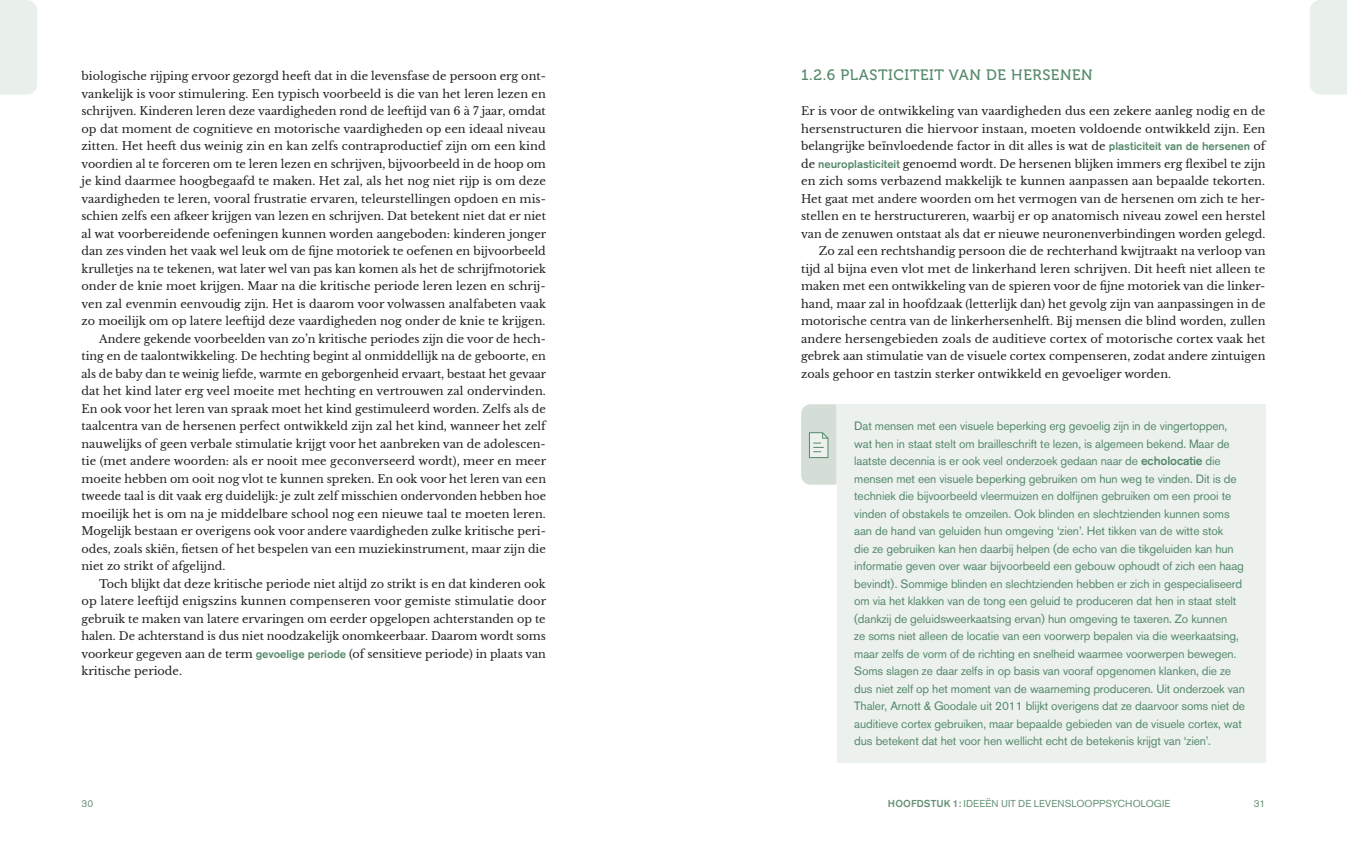
<style>
.page{position:relative;width:1347px;height:851px;background:#fff}
.page>*{position:absolute;margin:0;border:0;box-sizing:border-box;transform-origin:0 0}
.t1{font:15px "Museo 500";letter-spacing:.04em;color:#55896a}
.t2{font:12px/17.5px "Akzidenz Grotesk BQ";letter-spacing:-.01em;color:#55896a}
.t3{font:11.25px "Libre Baskerville";color:#231f20}
.t4{font:10px "Akzidenz Grotesk BQ";letter-spacing:.01em;color:#659175}
.s1{font-family:"Akzidenz Grotesk BQ";font-weight:500;color:#55896a}
.s2{font-weight:500}
</style>
<div class="page">
<div style="left:1310px;top:0;width:36px;height:94px;background:#e9efea"></div>
<div style="left:0;top:0;width:37px;height:94px;background:#e9efea"></div>
<div style="left:836px;top:404px;width:429px;height:358px;background:#ecf1ee"></div>
<svg style="left:801px;top:404px;width:35px;height:80px;background:#d3ddd5"></svg>
<p class="t3" style="left:81px;top:69px;width:466px">biologische rijping ervoor gezorgd heeft dat in die levensfase de persoon erg ont-</p>
<p class="t3" style="left:81px;top:87px;width:466px">vankelijk is voor stimulering. Een typisch voorbeeld is die van het leren lezen en</p>
<p class="t3" style="left:81px;top:104px;width:466px">schrijven. Kinderen leren deze vaardigheden rond de leeftijd van 6 à 7 jaar, omdat</p>
<p class="t3" style="left:81px;top:122px;width:465px">op dat moment de cognitieve en motorische vaardigheden op een ideaal niveau</p>
<p class="t3" style="left:81px;top:139px;width:466px">zitten. Het heeft dus weinig zin en kan zelfs contraproductief zijn om een kind</p>
<p class="t3" style="left:81px;top:157px;width:466px">voordien al te forceren om te leren lezen en schrijven, bijvoorbeeld in de hoop om</p>
<p class="t3" style="left:81px;top:174px;width:466px">je kind daarmee hoogbegaafd te maken. Het zal, als het nog niet rijp is om deze</p>
<p class="t3" style="left:81px;top:192px;width:466px">vaardigheden te leren, vooral frustratie ervaren, teleurstellingen opdoen en mis-</p>
<p class="t3" style="left:81px;top:209px;width:466px">schien zelfs een afkeer krijgen van lezen en schrijven. Dat betekent niet dat er niet</p>
<p class="t3" style="left:81px;top:227px;width:466px">al wat voorbereidende oefeningen kunnen worden aangeboden: kinderen jonger</p>
<p class="t3" style="left:81px;top:244px;width:466px">dan zes vinden het vaak wel leuk om de fijne motoriek te oefenen en bijvoorbeeld</p>
<p class="t3" style="left:81px;top:262px;width:466px">krulletjes na te tekenen, wat later wel van pas kan komen als het de schrijfmotoriek</p>
<p class="t3" style="left:81px;top:279px;width:466px">onder de knie moet krijgen. Maar na die kritische periode leren lezen en schrij-</p>
<p class="t3" style="left:81px;top:297px;width:466px">ven zal evenmin eenvoudig zijn. Het is daarom voor volwassen analfabeten vaak</p>
<p class="t3" style="left:81px;top:314px;width:465px">zo moeilijk om op latere leeftijd deze vaardigheden nog onder de knie te krijgen.</p>
<p class="t3" style="left:99px;top:332px;width:448px">Andere gekende voorbeelden van zo’n kritische periodes zijn die voor de hech-</p>
<p class="t3" style="left:81px;top:349px;width:466px">ting en de taalontwikkeling. De hechting begint al onmiddellijk na de geboorte, en</p>
<p class="t3" style="left:81px;top:367px;width:466px">als de baby dan te weinig liefde, warmte en geborgenheid ervaart, bestaat het gevaar</p>
<p class="t3" style="left:81px;top:384px;width:466px">dat het kind later erg veel moeite met hechting en vertrouwen zal ondervinden.</p>
<p class="t3" style="left:81px;top:402px;width:466px">En ook voor het leren van spraak moet het kind gestimuleerd worden. Zelfs als de</p>
<p class="t3" style="left:81px;top:419px;width:466px">taalcentra van de hersenen perfect ontwikkeld zijn zal het kind, wanneer het zelf</p>
<p class="t3" style="left:81px;top:437px;width:466px">nauwelijks of geen verbale stimulatie krijgt voor het aanbreken van de adolescen-</p>
<p class="t3" style="left:81px;top:454px;width:466px">tie (met andere woorden: als er nooit mee geconverseerd wordt), meer en meer</p>
<p class="t3" style="left:81px;top:472px;width:466px">moeite hebben om ooit nog vlot te kunnen spreken. En ook voor het leren van een</p>
<p class="t3" style="left:81px;top:489px;width:466px">tweede taal is dit vaak erg duidelijk: je zult zelf misschien ondervonden hebben hoe</p>
<p class="t3" style="left:81px;top:507px;width:466px">moeilijk het is om na je middelbare school nog een nieuwe taal te moeten leren.</p>
<p class="t3" style="left:81px;top:524px;width:466px">Mogelijk bestaan er overigens ook voor andere vaardigheden zulke kritische peri-</p>
<p class="t3" style="left:81px;top:542px;width:466px">odes, zoals skiën, fietsen of het bespelen van een muziekinstrument, maar zijn die</p>
<p class="t3" style="left:81px;top:559px;width:145px">niet zo strikt of afgelijnd.</p>
<p class="t3" style="left:99px;top:577px;width:448px">Toch blijkt dat deze kritische periode niet altijd zo strikt is en dat kinderen ook</p>
<p class="t3" style="left:81px;top:594px;width:466px">op latere leeftijd enigszins kunnen compenseren voor gemiste stimulatie door</p>
<p class="t3" style="left:81px;top:612px;width:465px">gebruik te maken van latere ervaringen om eerder opgelopen achterstanden op te</p>
<p class="t3" style="left:81px;top:629px;width:466px">halen. De achterstand is dus niet noodzakelijk onomkeerbaar. Daarom wordt soms</p>
<p class="t3" style="left:81px;top:647px;width:466px">voorkeur gegeven aan de term <span class="s1">gevoelige periode</span> (of sensitieve periode) in plaats van</p>
<p class="t3" style="left:81px;top:664px;width:102px">kritische periode.</p>
<h1 class="t1" style="left:801px;top:67px;width:293px">1.2.6 PLASTICITEIT VAN DE HERSENEN</h1>
<p class="t3" style="left:801px;top:104px;width:466px">Er is voor de ontwikkeling van vaardigheden dus een zekere aanleg nodig en de</p>
<p class="t3" style="left:801px;top:122px;width:466px">hersenstructuren die hiervoor instaan, moeten voldoende ontwikkeld zijn. Een</p>
<p class="t3" style="left:801px;top:139px;width:466px">belangrijke beïnvloedende factor in dit alles is wat de <span class="s1">plasticiteit van de hersenen</span> of</p>
<p class="t3" style="left:801px;top:157px;width:466px">de <span class="s1">neuroplasticiteit</span> genoemd wordt. De hersenen blijken immers erg flexibel te zijn</p>
<p class="t3" style="left:801px;top:174px;width:465px">en zich soms verbazend makkelijk te kunnen aanpassen aan bepaalde tekorten.</p>
<p class="t3" style="left:801px;top:192px;width:466px">Het gaat met andere woorden om het vermogen van de hersenen om zich te her-</p>
<p class="t3" style="left:801px;top:209px;width:466px">stellen en te herstructureren, waarbij er op anatomisch niveau zowel een herstel</p>
<p class="t3" style="left:801px;top:227px;width:466px">van de zenuwen ontstaat als dat er nieuwe neuronenverbindingen worden gelegd.</p>
<p class="t3" style="left:819px;top:244px;width:448px">Zo zal een rechtshandig persoon die de rechterhand kwijtraakt na verloop van</p>
<p class="t3" style="left:801px;top:262px;width:466px">tijd al bijna even vlot met de linkerhand leren schrijven. Dit heeft niet alleen te</p>
<p class="t3" style="left:801px;top:279px;width:466px">maken met een ontwikkeling van de spieren voor de fijne motoriek van die linker-</p>
<p class="t3" style="left:801px;top:297px;width:466px">hand, maar zal in hoofdzaak (letterlijk dan) het gevolg zijn van aanpassingen in de</p>
<p class="t3" style="left:801px;top:314px;width:466px">motorische centra van de linkerhersenhelft. Bij mensen die blind worden, zullen</p>
<p class="t3" style="left:801px;top:332px;width:466px">andere hersengebieden zoals de auditieve cortex of motorische cortex vaak het</p>
<p class="t3" style="left:801px;top:349px;width:466px">gebrek aan stimulatie van de visuele cortex compenseren, zodat andere zintuigen</p>
<p class="t3" style="left:801px;top:367px;width:371px">zoals gehoor en tastzin sterker ontwikkeld en gevoeliger worden.</p>
<p class="t2" style="left:854px;top:417px;width:392px">Dat mensen met een visuele beperking erg gevoelig zijn in de vingertoppen, wat hen in staat stelt om brailleschrift te lezen, is algemeen bekend. Maar de laatste decennia is er ook veel onderzoek gedaan naar de <span class="s2">echolocatie</span> die mensen met een visuele beperking gebruiken om hun weg te vinden. Dit is de techniek die bijvoorbeeld vleermuizen en dolfijnen gebruiken om een prooi te vinden of obstakels te omzeilen. Ook blinden en slechtzienden kunnen soms aan de hand van geluiden hun omgeving ‘zien’. Het tikken van de witte stok<br>die ze gebruiken kan hen daarbij helpen (de echo van die tikgeluiden kan hun informatie geven over waar bijvoorbeeld een gebouw ophoudt of zich een haag bevindt). Sommige blinden en slechtzienden hebben er zich in gespecialiseerd om via het klakken van de tong een geluid te produceren dat hen in staat stelt (dankzij de geluidsweerkaatsing ervan) hun omgeving te taxeren. Zo kunnen<br>ze soms niet alleen de locatie van een voorwerp bepalen via die weerkaatsing, maar zelfs de vorm of de richting en snelheid waarmee voorwerpen bewegen.<br>Soms slagen ze daar zelfs in op basis van vooraf opgenomen klanken, die ze dus niet zelf op het moment van de waarneming produceren. Uit onderzoek van Thaler, Arnott &amp; Goodale uit 2011 blijkt overigens dat ze daarvoor soms niet de auditieve cortex gebruiken, maar bepaalde gebieden van de visuele cortex, wat dus betekent dat het voor hen wellicht echt de betekenis krijgt van ‘zien’.</p>
<p class="t4" style="left:81px;top:797px;width:13px">30</p>
<p class="t4" style="left:888px;top:797px;width:284px"><span class="s2">Hoofdstuk 1:</span> Ideeën uit de levenslooppsychologie</p>
<p class="t4" style="left:1253px;top:797px;width:13px">31</p>
</div>
